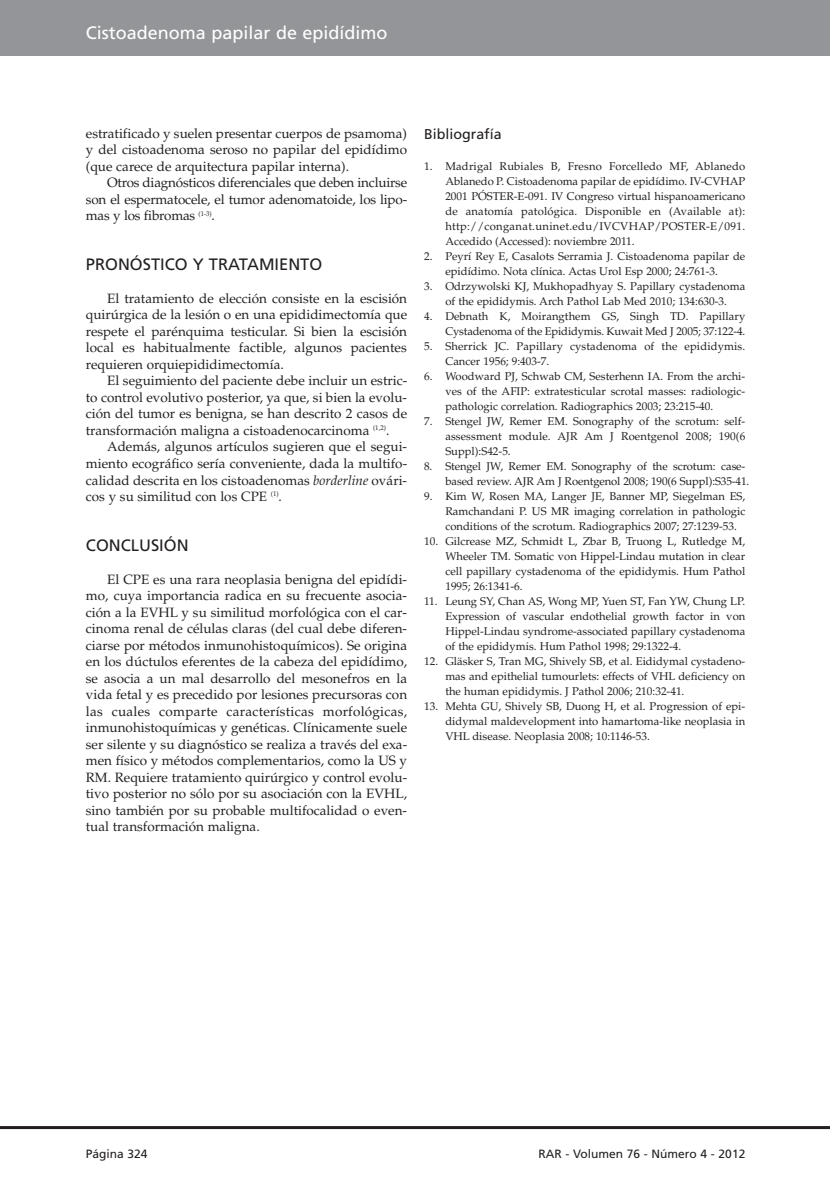
<style>
.page{position:relative;width:830px;height:1190px;background:#fff}
.page>*{position:absolute;margin:0;border:0;box-sizing:border-box;transform-origin:0 0}
.t1{font:18px "Frutiger";color:#fff}
.t2{font:16.5px "Frutiger";color:#231f20}
.t3{font:14.25px "Frutiger";color:#231f20}
.t4{font:13.5px/16.5px "Palatino";color:#231f20;text-align:justify}
.t5{font:12px "Frutiger";color:#231f20}
.t6{font:11.25px/15px "Palatino";color:#231f20;text-align:justify}
.s1{font-style:italic}
</style>
<div class="page">
<div style="left:0;top:0;width:830px;height:56px;background:#939598"></div>
<hr style="left:0;top:1126px;width:830px;height:3px;background:#231f20">
<h1 class="t1" style="left:86px;top:26px;width:303px">Cistoadenoma papilar de epidídimo</h1>
<p class="t4" style="left:86px;top:127px;width:323px">estratificado y suelen presentar cuerpos de psamoma) y del cistoadenoma seroso no papilar del epidídimo (que carece de arquitectura papilar interna).</p>
<p class="t4" style="left:86px;top:176px;width:323px;text-indent:21px">Otros diagnósticos diferenciales que deben incluirse son el espermatocele, el tumor adenomatoide, los lipo&shy;mas y los fibromas <sup>(1-3)</sup>.</p>
<h2 class="t2" style="left:86px;top:257px;width:238px">PRONÓSTICO Y TRATAMIENTO</h2>
<p class="t4" style="left:86px;top:292px;width:323px;text-indent:21px">El tratamiento de elección consiste en la escisión quirúrgica de la lesión o en una epididimectomía que respete el parénquima testicular. Si bien la escisión local es habitualmente factible, algunos pacientes requieren orquiepididimectomía.</p>
<p class="t4" style="left:86px;top:374px;width:323px;text-indent:21px">El seguimiento del paciente debe incluir un estric&shy;to control evolutivo posterior, ya que, si bien la evolu&shy;ción del tumor es benigna, se han descrito 2 casos de transformación maligna a cistoadenocarcinoma <sup>(1,2)</sup>.</p>
<p class="t4" style="left:86px;top:440px;width:323px;text-indent:21px">Además, algunos artículos sugieren que el segui&shy;miento ecográfico sería conveniente, dada la multifo&shy;calidad descrita en los cistoadenomas <span class="s1">borderline</span> ovári&shy;cos y su similitud con los CPE <sup>(1)</sup>.</p>
<h2 class="t2" style="left:86px;top:538px;width:104px">CONCLUSIÓN</h2>
<p class="t4" style="left:86px;top:572px;width:323px;text-indent:21px">El CPE es una rara neoplasia benigna del epidídi&shy;mo, cuya importancia radica en su frecuente asocia&shy;ción a la EVHL y su similitud morfológica con el car&shy;cinoma renal de células claras (del cual debe diferen&shy;ciarse por métodos inmunohistoquímicos). Se origina en los dúctulos eferentes de la cabeza del epidídimo, se asocia a un mal desarrollo del mesonefros en la vida fetal y es precedido por lesiones precursoras con las cuales comparte características morfológicas, inmunohistoquímicas y genéticas. Clínicamente suele ser silente y su diagnóstico se realiza a través del exa&shy;men físico y métodos complementarios, como la US y RM. Requiere tratamiento quirúrgico y control evolu&shy;tivo posterior no sólo por su asociación con la EVHL, sino también por su probable multifocalidad o even&shy;tual transformación maligna.</p>
<p class="t3" style="left:424px;top:128px;width:79px">Bibliografía</p>
<p class="t6" style="left:445px;top:160px;width:301px;text-indent:-21px">1. Madrigal Rubiales B, Fresno Forcelledo MF, Ablanedo Ablanedo P. Cistoadenoma papilar de epidídimo. IV-CVHAP 2001 PÓSTER-E-091. IV Congreso virtual hispanoamericano de anatomía patológica. Disponible en (Available at): http://conganat.uninet.edu/IVCVHAP/POSTER-E/091.<br>Accedido (Accessed): noviembre 2011.</p>
<p class="t6" style="left:424px;top:250px;width:323px;text-align:center">2. Peyrí Rey E, Casalots Serramia J. Cistoadenoma papilar de epidídimo. Nota clínica. Actas Urol Esp 2000; 24:761-3.</p>
<p class="t6" style="left:424px;top:280px;width:323px;text-align:center">3. Odrzywolski KJ, Mukhopadhyay S. Papillary cystadenoma of the epididymis. Arch Pathol Lab Med 2010; 134:630-3.</p>
<p class="t6" style="left:424px;top:310px;width:323px;text-align:right">4. Debnath K, Moirangthem GS, Singh TD. Papillary<br>Cystadenoma of the Epididymis. Kuwait Med J 2005; 37:122-4.</p>
<p class="t6" style="left:445px;top:340px;width:301px;text-indent:-21px">5. Sherrick JC. Papillary cystadenoma of the epididymis.<br>Cancer 1956; 9:403-7.</p>
<p class="t6" style="left:445px;top:370px;width:301px;text-indent:-21px">6. Woodward PJ, Schwab CM, Sesterhenn IA. From the archi&shy;ves of the AFIP: extratesticular scrotal masses: radiologic&shy;pathologic correlation. Radiographics 2003; 23:215-40.</p>
<p class="t6" style="left:445px;top:415px;width:301px;text-indent:-21px">7. Stengel JW, Remer EM. Sonography of the scrotum: self&shy;assessment module. AJR Am J Roentgenol 2008; 190(6<br>Suppl):S42-5.</p>
<p class="t6" style="left:445px;top:460px;width:305px;text-indent:-21px">8. Stengel JW, Remer EM. Sonography of the scrotum: case&shy;based review. AJR Am J Roentgenol 2008; 190(6 Suppl):S35-41.</p>
<p class="t6" style="left:445px;top:490px;width:301px;text-indent:-21px">9. Kim W, Rosen MA, Langer JE, Banner MP, Siegelman ES, Ramchandani P. US MR imaging correlation in pathologic conditions of the scrotum. Radiographics 2007; 27:1239-53.</p>
<p class="t6" style="left:445px;top:535px;width:301px;text-indent:-21px">10. Gilcrease MZ, Schmidt L, Zbar B, Truong L, Rutledge M, Wheeler TM. Somatic von Hippel-Lindau mutation in clear cell papillary cystadenoma of the epididymis. Hum Pathol 1995; 26:1341-6.</p>
<p class="t6" style="left:445px;top:595px;width:301px;text-indent:-21px">11. Leung SY, Chan AS, Wong MP, Yuen ST, Fan YW, Chung LP.<br>Expression of vascular endothelial growth factor in von Hippel-Lindau syndrome-associated papillary cystadenoma of the epididymis. Hum Pathol 1998; 29:1322-4.</p>
<p class="t6" style="left:445px;top:655px;width:301px;text-indent:-21px">12. Gläsker S, Tran MG, Shively SB, et al. Eididymal cystadeno&shy;mas and epithelial tumourlets: effects of VHL deficiency on the human epididymis. J Pathol 2006; 210:32-41.</p>
<p class="t6" style="left:445px;top:700px;width:301px;text-indent:-21px">13. Mehta GU, Shively SB, Duong H, et al. Progression of epi&shy;didymal maldevelopment into hamartoma-like neoplasia in VHL disease. Neoplasia 2008; 10:1146-53.</p>
<p class="t5" style="left:86px;top:1148px;width:63px">Página 324</p>
<p class="t5" style="left:538px;top:1148px;width:208px">RAR - Volumen 76 - Número 4 - 2012</p>
</div>
